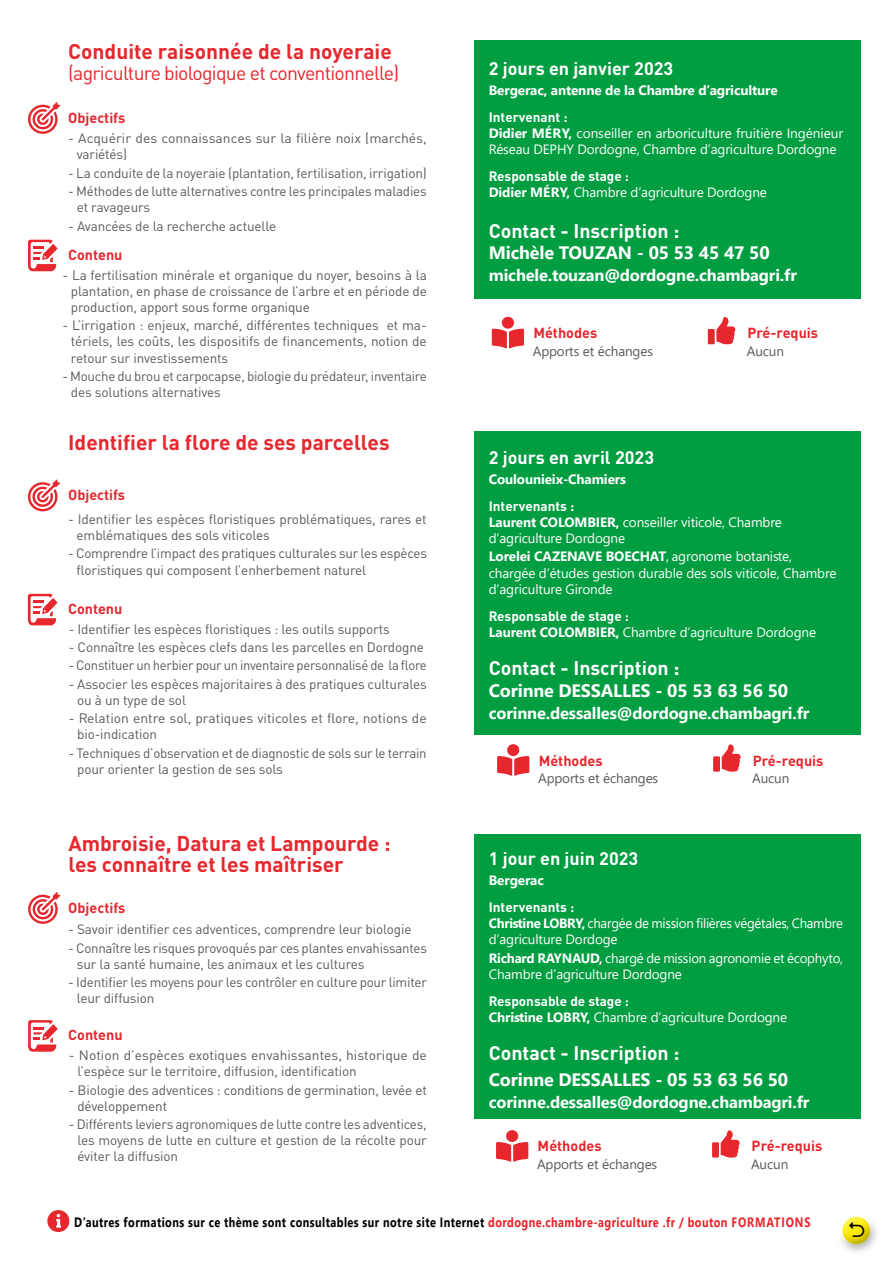
<style>
.page{position:relative;width:893px;height:1263px;background:#fff}
.page>*{position:absolute;margin:0;border:0;box-sizing:border-box;transform-origin:0 0}
.t1{font:700 21px/21px "DINOT";color:#e6272d}
.Texte{font:700 19.5px "DINOT";color:#fff}
.t2{font:19.5px "DINOT";letter-spacing:-.04em;color:#e6272d}
.Texte-2{font:700 18px "Segoe UI";letter-spacing:-.01em;color:#fff}
.t3{font:700 18px "DINOT";color:#fff}
.Texte-3{font:700 16.5px "Segoe UI";letter-spacing:-.01em;color:#fff}
.t4{font:700 14.4px "DINOT";color:#e6272d}
.Texte-4{font:13.5px/16.2px "DINOT";letter-spacing:-.01em;color:#5a5a59}
.Texte-5{font:13.5px/16.2px "Segoe UI";letter-spacing:-.01em;color:#fff}
.t5{font:700 13.5px "Segoe UI";letter-spacing:.04em;color:#000;scale:.81 1}
.Texte-6{font:700 13.5px "DINOT";color:#fff}
.Texte-7{font:700 13.5px "Segoe UI";letter-spacing:-.01em;color:#fff}
.Texte-8{font:13.5px "Segoe UI";letter-spacing:-.01em;color:#5a5a59}
.s1{font-weight:700}
.s2{font-family:"Myriad Pro"}
.s3{color:#e6272d}
</style>
<div class="page">
<div style="left:474px;top:40px;width:387px;height:259px;background:#009d41"></div>
<div style="left:474px;top:431px;width:387px;height:304px;background:#009d41"></div>
<div style="left:474px;top:835px;width:387px;height:284px;background:#009d41"></div>
<svg style="left:28px;top:102px;width:32px;height:32px"></svg>
<svg style="left:28px;top:240px;width:30px;height:31px"></svg>
<svg style="left:28px;top:479px;width:32px;height:32px"></svg>
<svg style="left:28px;top:594px;width:30px;height:31px"></svg>
<svg style="left:28px;top:892px;width:33px;height:32px"></svg>
<svg style="left:28px;top:1020px;width:30px;height:32px"></svg>
<svg style="left:492px;top:317px;width:32px;height:31px"></svg>
<svg style="left:497px;top:744px;width:32px;height:32px"></svg>
<svg style="left:708px;top:317px;width:27px;height:27px"></svg>
<svg style="left:713px;top:744px;width:28px;height:28px"></svg>
<svg style="left:496px;top:1130px;width:32px;height:32px"></svg>
<svg style="left:712px;top:1130px;width:28px;height:27px"></svg>
<svg style="left:47px;top:1210px;width:22px;height:22px"></svg>
<div style="left:835px;top:1214px;width:47px;height:43px;background:#000;opacity:.43"></div>
<svg style="left:849px;top:1222px;width:15px;height:15px"></svg>
<p class="t1" style="left:68px;top:40px;width:325px">Conduite raisonnée de la noyeraie</p>
<p class="t2" style="left:68px;top:60px;width:332px">(agriculture biologique et conventionnelle)</p>
<p class="t4" style="left:68px;top:108px;width:59px">Objectifs</p>
<p class="Texte-4" style="left:77px;top:130px;width:352px;text-indent:-9px">- Acquérir des connaissances sur la filière noix (marchés, variétés)</p>
<p class="Texte-4" style="left:68px;top:165px;width:360px">- La conduite de la noyeraie (plantation, fertilisation, irrigation)</p>
<p class="Texte-4" style="left:77px;top:183px;width:351px;text-indent:-9px">- Méthodes de lutte alternatives contre les principales maladies et ravageurs</p>
<p class="Texte-4" style="left:68px;top:217px;width:209px">- Avancées de la recherche actuelle</p>
<p class="t4" style="left:68px;top:245px;width:56px">Contenu</p>
<p class="Texte-4" style="left:71px;top:266px;width:358px;text-align:justify;text-indent:-9px">- La fertilisation minérale et organique du noyer, besoins à la plantation, en phase de croissance de l’arbre et en période de production, apport sous forme organique</p>
<p class="Texte-4" style="left:71px;top:317px;width:357px;text-align:justify;text-indent:-9px">- L’irrigation : enjeux, marché, différentes techniques et ma&shy;tériels, les coûts, les dispositifs de financements, notion de retour sur investissements</p>
<p class="Texte-4" style="left:71px;top:368px;width:358px;text-indent:-9px">- Mouche du brou et carpocapse, biologie du prédateur, inventaire des solutions alternatives</p>
<p class="t1" style="left:68px;top:431px;width:323px">Identifier la flore de ses parcelles</p>
<p class="t4" style="left:68px;top:486px;width:59px">Objectifs</p>
<p class="Texte-4" style="left:77px;top:511px;width:352px;text-indent:-9px">- Identifier les espèces floristiques problématiques, rares et emblématiques des sols viticoles</p>
<p class="Texte-4" style="left:77px;top:545px;width:352px;text-indent:-9px">- Comprendre l’impact des pratiques culturales sur les espèces floristiques qui composent l’enherbement naturel</p>
<p class="t4" style="left:68px;top:599px;width:56px">Contenu</p>
<p class="Texte-4" style="left:69px;top:620px;width:323px">- Identifier les espèces floristiques : les outils supports</p>
<p class="Texte-4" style="left:69px;top:639px;width:357px">- Connaître les espèces clefs dans les parcelles en Dordogne</p>
<p class="Texte-4" style="left:69px;top:657px;width:360px">- Constituer un herbier pour un inventaire personnalisé de la flore</p>
<p class="Texte-4" style="left:77px;top:675px;width:351px;text-indent:-9px">- Associer les espèces majoritaires à des pratiques culturales ou à un type de sol</p>
<p class="Texte-4" style="left:77px;top:710px;width:351px;text-indent:-9px">- Relation entre sol, pratiques viticoles et flore, notions de bio-indication</p>
<p class="Texte-4" style="left:77px;top:744px;width:351px;text-indent:-9px">- Techniques d’observation et de diagnostic de sols sur le terrain pour orienter la gestion de ses sols</p>
<p class="t1" style="left:68px;top:832px;width:324px">Ambroisie, Datura et Lampourde : les connaître et les maîtriser</p>
<p class="t4" style="left:68px;top:898px;width:59px">Objectifs</p>
<p class="Texte-4" style="left:68px;top:921px;width:345px">- Savoir identifier ces adventices, comprendre leur biologie</p>
<p class="Texte-4" style="left:77px;top:939px;width:352px;text-indent:-9px">- Connaître les risques provoqués par ces plantes envahissantes sur la santé humaine, les animaux et les cultures</p>
<p class="Texte-4" style="left:77px;top:974px;width:352px;text-indent:-9px">- Identifier les moyens pour les contrôler en culture pour limiter leur diffusion</p>
<p class="t4" style="left:68px;top:1025px;width:56px">Contenu</p>
<p class="Texte-4" style="left:77px;top:1047px;width:351px;text-indent:-9px">- Notion d’espèces exotiques envahissantes, historique de l’espèce sur le territoire, diffusion, identification</p>
<p class="Texte-4" style="left:77px;top:1081px;width:351px;text-indent:-9px">- Biologie des adventices : conditions de germination, levée et développement</p>
<p class="Texte-4" style="left:77px;top:1116px;width:351px;text-align:justify;text-indent:-9px">- Différents leviers agronomiques de lutte contre les adventices, les moyens de lutte en culture et gestion de la récolte pour éviter la diffusion</p>
<p class="t3" style="left:489px;top:57px;width:186px">2 jours en janvier 2023</p>
<p class="Texte-7" style="left:489px;top:77px;width:290px">Bergerac, antenne de la Chambre d’agriculture</p>
<p class="Texte-6" style="left:489px;top:108px;width:80px">Intervenant :</p>
<p class="Texte-5" style="left:489px;top:124px;width:356px"><span class="s1">Didier MÉRY,</span> conseiller en arboriculture fruitière Ingénieur<br>Réseau DEPHY Dordogne, Chambre d’agriculture Dordogne</p>
<p class="Texte-6" style="left:489px;top:167px;width:142px">Responsable de stage :</p>
<p class="Texte-5" style="left:489px;top:183px;width:280px"><span class="s1">Didier MÉRY,</span> Chambre d’agriculture Dordogne</p>
<p class="Texte" style="left:489px;top:218px;width:192px">Contact - Inscription :</p>
<p class="Texte-2" style="left:489px;top:236px;width:282px">Michèle TOUZAN - 05 53 45 47 50</p>
<p class="Texte-3" style="left:489px;top:260px;width:310px">michele.touzan@dordogne.chambagri.fr</p>
<p class="t4" style="left:533px;top:323px;width:65px">Méthodes</p>
<p class="Texte-8" style="left:533px;top:338px;width:122px">Apports et échanges</p>
<p class="t4" style="left:747px;top:323px;width:72px">Pré-requis</p>
<p class="Texte-8" style="left:747px;top:338px;width:39px">Aucun</p>
<p class="t3" style="left:489px;top:446px;width:167px">2 jours en avril 2023</p>
<p class="Texte-7" style="left:489px;top:466px;width:139px">Coulounieix-Chamiers</p>
<p class="Texte-6" style="left:489px;top:497px;width:87px">Intervenants :</p>
<p class="Texte-5" style="left:489px;top:513px;width:295px"><span class="s1">Laurent COLOMBIER,</span> conseiller viticole, Chambre d’agriculture Dordogne</p>
<p class="Texte-5" style="left:489px;top:547px;width:349px"><span class="s1">Lorelei CAZENAVE BOECHAT</span><span class="s2">, a</span>gronome botaniste, chargée d’études gestion durable des sols viticole, Chambre d’agriculture Gironde</p>
<p class="Texte-6" style="left:489px;top:607px;width:142px">Responsable de stage :</p>
<p class="Texte-5" style="left:489px;top:623px;width:329px"><span class="s1">Laurent COLOMBIER,</span> Chambre d’agriculture Dordogne</p>
<p class="Texte" style="left:489px;top:655px;width:192px">Contact - Inscription :</p>
<p class="Texte-2" style="left:489px;top:673px;width:301px">Corinne DESSALLES - 05 53 63 56 50</p>
<p class="Texte-3" style="left:489px;top:697px;width:322px">corinne.dessalles@dordogne.chambagri.fr</p>
<p class="t4" style="left:539px;top:751px;width:65px">Méthodes</p>
<p class="Texte-8" style="left:538px;top:766px;width:122px">Apports et échanges</p>
<p class="t4" style="left:753px;top:751px;width:72px">Pré-requis</p>
<p class="Texte-8" style="left:752px;top:766px;width:39px">Aucun</p>
<p class="t3" style="left:489px;top:847px;width:151px">1 jour en juin 2023</p>
<p class="Texte-7" style="left:489px;top:867px;width:57px">Bergerac</p>
<p class="Texte-6" style="left:489px;top:898px;width:87px">Intervenants :</p>
<p class="Texte-5" style="left:489px;top:914px;width:356px"><span class="s1">Christine LOBRY,</span> chargée de mission filières végétales, Chambre d’agriculture Dordoge</p>
<p class="Texte-5" style="left:489px;top:948px;width:356px"><span class="s1">Richard RAYNAUD,</span> chargé de mission agronomie et écophyto,<br>Chambre d’agriculture Dordogne</p>
<p class="Texte-6" style="left:489px;top:992px;width:142px">Responsable de stage :</p>
<p class="Texte-5" style="left:489px;top:1008px;width:300px"><span class="s1">Christine LOBRY,</span> Chambre d’agriculture Dordogne</p>
<p class="Texte" style="left:489px;top:1040px;width:192px">Contact - Inscription :</p>
<p class="Texte-2" style="left:489px;top:1062px;width:301px">Corinne DESSALLES - 05 53 63 56 50</p>
<p class="Texte-3" style="left:489px;top:1086px;width:322px">corinne.dessalles@dordogne.chambagri.fr</p>
<p class="t4" style="left:538px;top:1137px;width:65px">Méthodes</p>
<p class="t4" style="left:752px;top:1137px;width:72px">Pré-requis</p>
<p class="Texte-8" style="left:537px;top:1152px;width:122px">Apports et échanges</p>
<p class="Texte-8" style="left:751px;top:1152px;width:39px">Aucun</p>
<p class="t5" style="left:74px;top:1209px;width:910px">D’autres formations sur ce thème sont consultables sur notre site Internet <span class="s3">dordogne.chambre-agriculture .fr / bouton FORMATIONS</span></p>
</div>
